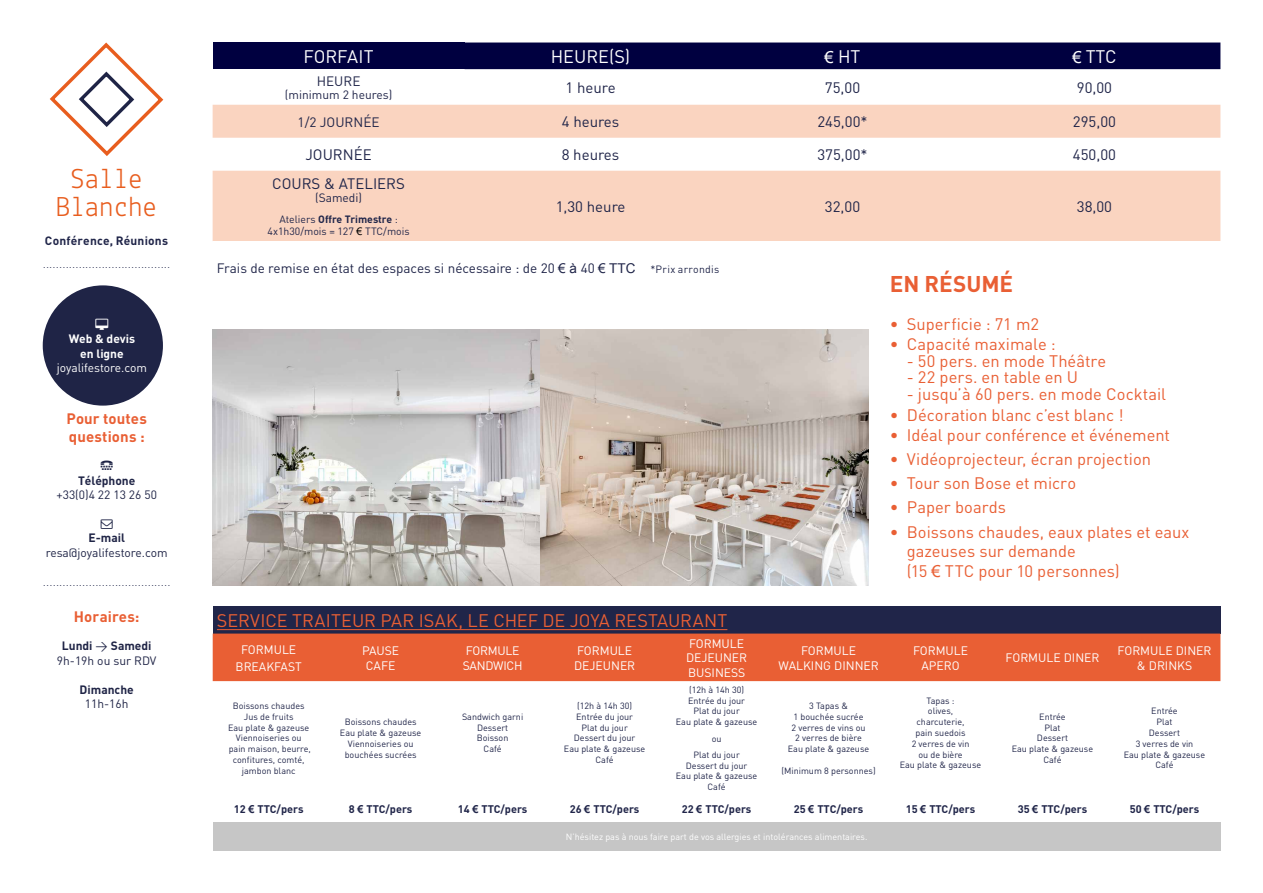
<style>
.page{position:relative;width:1263px;height:893px;background:#fff}
.page>*{position:absolute;margin:0;border:0;box-sizing:border-box;transform-origin:0 0}
.t1{font:28.95px/28.3px "Lekton";color:#e85d1e;text-align:center}
.t2{font:700 22.5px "DIN";letter-spacing:-.005em;color:#e95f34}
.t3{font:18px "DIN";color:#e95f34}
.t4{font:18px "DIN";color:#fff}
.t5{font:16.5px/19.8px "DIN";color:#e95f34}
.t6{font:15px "DIN";color:#202549}
.t7{font:700 15px/18px "DIN";letter-spacing:.01em;color:#e95f34}
.t8{font:13.5px "DIN";color:#202549}
.t9{font:12.15px/14.5px "DIN";color:#fff;text-align:center}
.t10{font:12.15px/14.5px "DIN";letter-spacing:-.02em;color:#fff}
.t11{font:300 12px "DIN";color:#202549}
.t12{font:12px/14.4px "DIN";color:#1f2446;text-align:center}
.t13{font:12px "DIN";color:#202549}
.t14{font:700 12px "DIN";color:#1f2446}
.t15{font:700 12px "DIN";letter-spacing:.015em;color:#202549}
.t16{font:12px "DIN";letter-spacing:-.005em;color:#fff}
.t17{font:700 12px/14.4px "DIN";color:#fff;text-align:center}
.t18{font:700 10.95px "DIN";color:#202549}
.t19{font:10.5px/12.6px "DIN";color:#202549;text-align:center}
.t20{font:9px/10.8px "DIN";color:#202549;text-align:center}
.t21{font:9px "DIN";color:#fff}
.s1{font-weight:700}
.s2{font-family:"Arial";font-size:16.5px}
.s3{font-family:"Arial";color:#000}
.s4{font-family:"Arial"}
.s5{font-size:10.5px}
</style>
<div class="page">
<img style="left:213px;top:330px;width:656px;height:255px">
<div style="left:213px;top:43px;width:252px;height:26px;background:#000040"></div>
<div style="left:465px;top:43px;width:755px;height:26px;background:#000040"></div>
<svg style="left:213px;top:105px;width:1007px;height:136px;fill:#fad4c0"></svg>
<div style="left:213px;top:606px;width:1007px;height:28px;background:#202549"></div>
<div style="left:213px;top:634px;width:1007px;height:47px;background:#e95f34"></div>
<div style="left:213px;top:822px;width:1007px;height:28px;background:#c6c6c6"></div>
<hr style="left:217px;top:629px;width:510px;height:1px;background:#e95f34">
<svg style="left:49px;top:42px;width:115px;height:114px"></svg>
<div style="left:43px;top:285px;width:120px;height:121px;background:#1f2446;border-radius:50%"></div>
<h1 class="t1" style="left:56px;top:163px;width:103px">Salle<br>Blanche</h1>
<h3 class="t15" style="left:45px;top:233px;width:125px">Conférence, Réunions</h3>
<h3 class="t11" style="left:43px;top:256px;width:129px">.......................................</h3>
<h3 class="t17" style="left:69px;top:331px;width:68px">Web &amp; devis en ligne</h3>
<h3 class="t16" style="left:57px;top:360px;width:92px">joyalifestore.com</h3>
<h3 class="t7" style="left:67px;top:409px;width:82px">Pour toutes questions :</h3>
<h3 class="t14" style="left:78px;top:473px;width:59px">Téléphone</h3>
<h3 class="t12" style="left:56px;top:487px;width:102px">+33(0)4 22 13 26 50</h3>
<h3 class="t14" style="left:88px;top:530px;width:38px">E-mail</h3>
<h3 class="t12" style="left:46px;top:545px;width:124px">resa@joyalifestore.com</h3>
<h3 class="t11" style="left:43px;top:574px;width:129px">.......................................</h3>
<h3 class="t7" style="left:74px;top:607px;width:67px">Horaires:</h3>
<h3 class="t12" style="left:57px;top:639px;width:101px"><span class="s1">Lundi</span> &gt; <span class="s1">Samedi<br></span>9h-19h ou sur RDV</h3>
<h3 class="t14" style="left:80px;top:681px;width:56px">Dimanche</h3>
<h3 class="t12" style="left:85px;top:696px;width:45px">11h-16h</h3>
<h3 class="t4" style="left:304px;top:45px;width:72px">FORFAIT</h3>
<h3 class="t4" style="left:551px;top:45px;width:81px">HEURE(S)</h3>
<h3 class="t4" style="left:825px;top:45px;width:37px"><span class="s2">€</span> HT</h3>
<h3 class="t4" style="left:1072px;top:45px;width:46px"><span class="s2">€</span> TTC</h3>
<h3 class="t8" style="left:317px;top:73px;width:45px">HEURE</h3>
<h3 class="t13" style="left:285px;top:87px;width:109px">(minimum 2 heures)</h3>
<h3 class="t6" style="left:565px;top:78px;width:52px">1 heure</h3>
<h3 class="t6" style="left:825px;top:78px;width:37px">75,00</h3>
<h3 class="t6" style="left:1077px;top:78px;width:37px">90,00</h3>
<h3 class="t8" style="left:298px;top:113px;width:83px">1/2 JOURNÉE</h3>
<h3 class="t6" style="left:562px;top:113px;width:59px">4 heures</h3>
<h3 class="t6" style="left:817px;top:113px;width:52px">245,00*</h3>
<h3 class="t6" style="left:1073px;top:113px;width:45px">295,00</h3>
<h3 class="t6" style="left:305px;top:146px;width:68px">JOURNÉE</h3>
<h3 class="t6" style="left:562px;top:146px;width:59px">8 heures</h3>
<h3 class="t6" style="left:817px;top:146px;width:52px">375,00*</h3>
<h3 class="t6" style="left:1073px;top:146px;width:45px">450,00</h3>
<h3 class="t6" style="left:272px;top:174px;width:134px">COURS &amp; ATELIERS</h3>
<h3 class="t13" style="left:315px;top:190px;width:49px">(Samedi)</h3>
<p class="t19" style="left:267px;top:212px;width:144px">Ateliers <span class="s1">Offre Trimestre</span> :<br>4x1h30/mois = 127 <span class="s3">€</span> TTC/mois</p>
<h3 class="t6" style="left:556px;top:197px;width:71px">1,30 heure</h3>
<h3 class="t6" style="left:825px;top:197px;width:37px">32,00</h3>
<h3 class="t6" style="left:1077px;top:197px;width:37px">38,00</h3>
<h3 class="t8" style="left:217px;top:260px;width:504px">Frais de remise en état des espaces si nécessaire : de 20 <span class="s4">€ à</span> 40 <span class="s4">€ TTC</span> <span class="s5">*Prix arrondis</span></h3>
<h2 class="t2" style="left:890px;top:269px;width:125px">EN RÉSUMÉ</h2>
<h3 class="t5" style="left:890px;top:313px;width:151px">• Superficie : 71 m2</h3>
<h3 class="t5" style="left:890px;top:334px;width:168px">• Capacité maximale :</h3>
<h3 class="t5" style="left:907px;top:351px;width:201px">- 50 pers. en mode Théâtre</h3>
<h3 class="t5" style="left:907px;top:367px;width:173px">- 22 pers. en table en U</h3>
<h3 class="t5" style="left:907px;top:384px;width:261px">- jusqu’à 60 pers. en mode Cocktail</h3>
<h3 class="t5" style="left:890px;top:404px;width:235px">• Décoration blanc c’est blanc !</h3>
<h3 class="t5" style="left:890px;top:425px;width:282px">• Idéal pour conférence et événement</h3>
<h3 class="t5" style="left:890px;top:449px;width:263px">• Vidéoprojecteur, écran projection</h3>
<h3 class="t5" style="left:890px;top:473px;width:188px">• Tour son Bose et micro</h3>
<h3 class="t5" style="left:890px;top:497px;width:118px">• Paper boards</h3>
<h3 class="t5" style="left:907px;top:521px;width:284px;text-indent:-17px">• Boissons chaudes, eaux plates et eaux gazeuses sur demande<br>(15 <span class="s4">€</span> TTC pour 10 personnes)</h3>
<h3 class="t3" style="left:217px;top:609px;width:512px">SERVICE TRAITEUR PAR ISAK, LE CHEF DE JOYA RESTAURANT</h3>
<h3 class="t9" style="left:236px;top:640px;width:68px;line-height:17.5px">FORMULE<br>BREAKFAST</h3>
<h3 class="t9" style="left:362px;top:643px;width:39px">PAUSE<br>CAFE</h3>
<h3 class="t10" style="left:463px;top:643px;width:61px">FORMULE<br>SANDWICH</h3>
<h3 class="t9" style="left:574px;top:643px;width:63px;text-align:left">FORMULE<br>DEJEUNER</h3>
<h3 class="t9" style="left:686px;top:636px;width:63px;text-align:left">FORMULE<br>DEJEUNER<br>BUSINESS</h3>
<h3 class="t9" style="left:778px;top:643px;width:102px">FORMULE<br>WALKING DINNER</h3>
<h3 class="t9" style="left:913px;top:643px;width:57px">FORMULE<br>APERO</h3>
<h3 class="t9" style="left:1006px;top:650px;width:95px">FORMULE DINER</h3>
<h3 class="t9" style="left:1117px;top:643px;width:95px">FORMULE DINER &amp; DRINKS</h3>
<p class="t20" style="left:228px;top:700px;width:84px">Boissons chaudes<br>Jus de fruits<br>Eau plate &amp; gazeuse<br>Viennoiseries ou pain maison, beurre, confitures, comté, jambon blanc</p>
<p class="t20" style="left:676px;top:684px;width:83px">(12h à 14h 30)<br>Entrée du jour<br>Plat du jour<br>Eau plate &amp; gazeuse</p>
<p class="t20" style="left:693px;top:731px;width:48px;line-height:15.6px">ou<br>Plat du jour</p>
<p class="t20" style="left:676px;top:760px;width:83px">Dessert du jour<br>Eau plate &amp; gazeuse<br>Café</p>
<p class="t20" style="left:900px;top:695px;width:83px">Tapas :<br>olives,<br>charcuterie,<br>pain suedois<br>2 verres de vin<br>ou de bière<br>Eau plate &amp; gazeuse</p>
<p class="t20" style="left:340px;top:716px;width:83px">Boissons chaudes<br>Eau plate &amp; gazeuse<br>Viennoiseries ou bouchées sucrées</p>
<p class="t20" style="left:462px;top:711px;width:63px">Sandwich garni<br>Dessert<br>Boisson<br>Café</p>
<p class="t20" style="left:564px;top:700px;width:83px">(12h à 14h 30)<br>Entrée du jour<br>Plat du jour<br>Dessert du jour<br>Eau plate &amp; gazeuse<br>Café</p>
<p class="t20" style="left:788px;top:700px;width:83px">3 Tapas &amp;<br>1 bouchée sucrée<br>2 verres de vins ou<br>2 verres de bière<br>Eau plate &amp; gazeuse</p>
<p class="t20" style="left:781px;top:765px;width:96px">(Minimum 8 personnes)</p>
<p class="t20" style="left:1012px;top:711px;width:83px">Entrée<br>Plat<br>Dessert<br>Eau plate &amp; gazeuse<br>Café</p>
<p class="t20" style="left:1124px;top:706px;width:83px">Entrée<br>Plat<br>Dessert<br>3 verres de vin<br>Eau plate &amp; gazeuse<br>Café</p>
<p class="t18" style="left:234px;top:802px;width:71px">12 <span class="s4">€</span> TTC/pers</p>
<p class="t18" style="left:349px;top:802px;width:65px">8 <span class="s4">€</span> TTC/pers</p>
<p class="t18" style="left:458px;top:802px;width:71px">14 <span class="s4">€</span> TTC/pers</p>
<p class="t18" style="left:570px;top:802px;width:71px">26 <span class="s4">€</span> TTC/pers</p>
<p class="t18" style="left:682px;top:802px;width:71px">22 <span class="s4">€</span> TTC/pers</p>
<p class="t18" style="left:794px;top:802px;width:71px">25 <span class="s4">€</span> TTC/pers</p>
<p class="t18" style="left:906px;top:802px;width:71px">15 <span class="s4">€</span> TTC/pers</p>
<p class="t18" style="left:1018px;top:802px;width:71px">35 <span class="s4">€</span> TTC/pers</p>
<p class="t18" style="left:1130px;top:802px;width:71px">50 <span class="s4">€</span> TTC/pers</p>
<p class="t21" style="left:566px;top:831px;width:303px">N’hésitez pas à nous faire part de vos allergies et intolérances alimentaires.</p>
</div>
